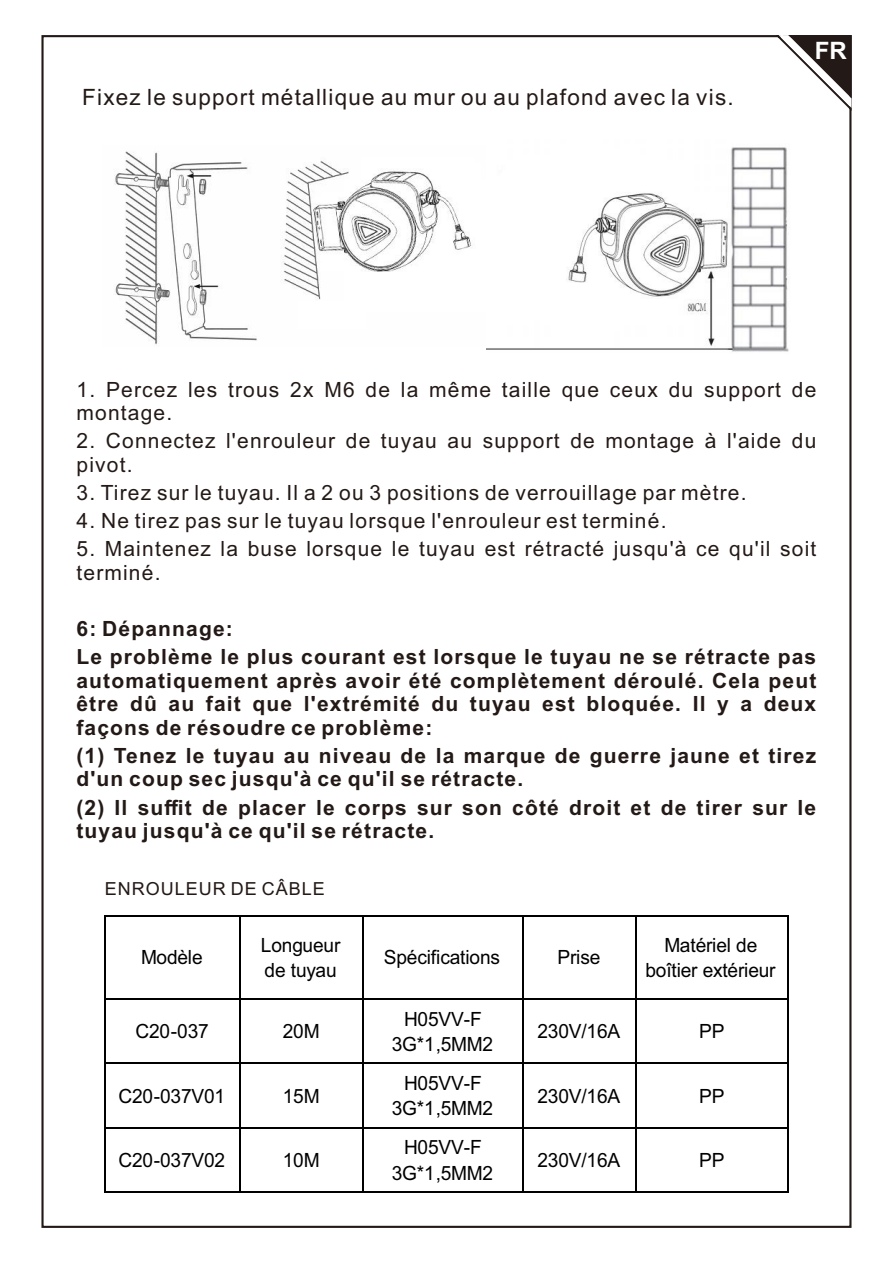
<style>
.page{position:relative;width:893px;height:1263px;background:#fff}
.page>*{position:absolute;margin:0;border:0;box-sizing:border-box;transform-origin:0 0}
.t1{font:700 24px "Arial";color:#fff}
.t2{font:22.5px "Arial";letter-spacing:.055em;color:#231916}
.t3{font:700 21px/23.4px "Arial";letter-spacing:.055em;color:#231916}
.t4{font:21px/23.4px "Arial";letter-spacing:.055em;color:#231916}
.t5{font:19.65px/25.5px "Arial";letter-spacing:-.01em;color:#000;text-align:center}
.t6{font:18px "Arial";letter-spacing:.055em;color:#231916}
</style>
<div class="page">
<img style="left:114px;top:151px;width:358px;height:194px">
<img style="left:486px;top:147px;width:303px;height:205px">
<svg style="left:768px;top:35px;width:84px;height:83px"></svg>
<hr style="left:106px;top:915px;width:133px;height:1px;background:#000">
<hr style="left:241px;top:915px;width:121px;height:1px;background:#000">
<hr style="left:364px;top:915px;width:158px;height:1px;background:#000">
<hr style="left:524px;top:915px;width:111px;height:1px;background:#000">
<hr style="left:637px;top:915px;width:150px;height:1px;background:#000">
<hr style="left:104px;top:916px;width:2px;height:82px;background:#000">
<hr style="left:239px;top:916px;width:2px;height:82px;background:#000">
<hr style="left:362px;top:916px;width:2px;height:82px;background:#000">
<hr style="left:522px;top:916px;width:2px;height:82px;background:#000">
<hr style="left:635px;top:916px;width:2px;height:82px;background:#000">
<hr style="left:787px;top:916px;width:2px;height:82px;background:#000">
<hr style="left:106px;top:998px;width:133px;height:2px;background:#000">
<hr style="left:241px;top:998px;width:121px;height:2px;background:#000">
<hr style="left:364px;top:998px;width:158px;height:2px;background:#000">
<hr style="left:524px;top:998px;width:111px;height:2px;background:#000">
<hr style="left:637px;top:998px;width:150px;height:2px;background:#000">
<hr style="left:104px;top:1000px;width:2px;height:62px;background:#000">
<hr style="left:239px;top:1000px;width:2px;height:62px;background:#000">
<hr style="left:362px;top:1000px;width:2px;height:62px;background:#000">
<hr style="left:522px;top:1000px;width:2px;height:62px;background:#000">
<hr style="left:635px;top:1000px;width:2px;height:62px;background:#000">
<hr style="left:787px;top:1000px;width:2px;height:62px;background:#000">
<hr style="left:106px;top:1062px;width:133px;height:2px;background:#000">
<hr style="left:241px;top:1062px;width:121px;height:2px;background:#000">
<hr style="left:364px;top:1062px;width:158px;height:2px;background:#000">
<hr style="left:524px;top:1062px;width:111px;height:2px;background:#000">
<hr style="left:637px;top:1062px;width:150px;height:2px;background:#000">
<hr style="left:104px;top:1064px;width:2px;height:63px;background:#000">
<hr style="left:239px;top:1064px;width:2px;height:63px;background:#000">
<hr style="left:362px;top:1064px;width:2px;height:63px;background:#000">
<hr style="left:522px;top:1064px;width:2px;height:63px;background:#000">
<hr style="left:635px;top:1064px;width:2px;height:63px;background:#000">
<hr style="left:787px;top:1064px;width:2px;height:63px;background:#000">
<hr style="left:106px;top:1127px;width:133px;height:1px;background:#000">
<hr style="left:241px;top:1127px;width:121px;height:1px;background:#000">
<hr style="left:364px;top:1127px;width:158px;height:1px;background:#000">
<hr style="left:524px;top:1127px;width:111px;height:1px;background:#000">
<hr style="left:637px;top:1127px;width:150px;height:1px;background:#000">
<hr style="left:104px;top:1128px;width:2px;height:63px;background:#000">
<hr style="left:106px;top:1191px;width:133px;height:2px;background:#000">
<hr style="left:239px;top:1128px;width:2px;height:63px;background:#000">
<hr style="left:241px;top:1191px;width:121px;height:2px;background:#000">
<hr style="left:362px;top:1128px;width:2px;height:63px;background:#000">
<hr style="left:364px;top:1191px;width:158px;height:2px;background:#000">
<hr style="left:522px;top:1128px;width:2px;height:63px;background:#000">
<hr style="left:524px;top:1191px;width:111px;height:2px;background:#000">
<hr style="left:635px;top:1128px;width:2px;height:63px;background:#000">
<hr style="left:637px;top:1191px;width:150px;height:2px;background:#000">
<hr style="left:787px;top:1128px;width:2px;height:63px;background:#000">
<p class="t2" style="left:82px;top:89px;width:653px">Fixez le support métallique au mur ou au plafond avec la vis.</p>
<p class="t1" style="left:815px;top:42px;width:33px">FR</p>
<p class="t4" style="left:77px;top:380px;width:741px">1. Percez les trous 2x M6 de la même taille que ceux du support de montage.</p>
<p class="t4" style="left:77px;top:431px;width:741px">2. Connectez l'enrouleur de tuyau au support de montage à l'aide du pivot.</p>
<p class="t4" style="left:77px;top:483px;width:671px">3. Tirez sur le tuyau. Il a 2 ou 3 positions de verrouillage par mètre.</p>
<p class="t4" style="left:77px;top:511px;width:591px">4. Ne tirez pas sur le tuyau lorsque l'enrouleur est terminé.</p>
<p class="t4" style="left:76px;top:539px;width:741px">5. Maintenez la buse lorsque le tuyau est rétracté jusqu'à ce qu'il soit terminé.</p>
<p class="t3" style="left:76px;top:617px;width:741px;line-height:28.2px">6: Dépannage:<br>Le problème le plus courant est lorsque le tuyau ne se rétracte pas</p>
<p class="t3" style="left:76px;top:671px;width:741px;text-align:justify">automatiquement après avoir été complètement déroulé. Cela peut être dû au fait que l'extrémité du tuyau est bloquée. Il y a deux façons de résoudre ce problème:</p>
<p class="t3" style="left:76px;top:746px;width:741px">(1) Tenez le tuyau au niveau de la marque de guerre jaune et tirez d'un coup sec jusqu'à ce qu'il se rétracte.</p>
<p class="t3" style="left:76px;top:797px;width:741px">(2) Il suffit de placer le corps sur son côté droit et de tirer sur le tuyau jusqu'à ce qu'il se rétracte.</p>
<p class="t6" style="left:105px;top:882px;width:222px">ENROULEUR DE CÂBLE</p>
<p class="t5" style="left:141px;top:947px;width:63px">Modèle</p>
<p class="t5" style="left:261px;top:934px;width:81px;text-align:left">Longueur de tuyau</p>
<p class="t5" style="left:384px;top:947px;width:118px">Spécifications</p>
<p class="t5" style="left:557px;top:947px;width:44px">Prise</p>
<p class="t5" style="left:645px;top:934px;width:132px">Matériel de boîtier extérieur</p>
<p class="t5" style="left:136px;top:1020px;width:75px">C20-037</p>
<p class="t5" style="left:283px;top:1020px;width:38px">20M</p>
<p class="t5" style="left:392px;top:1008px;width:103px">H05VV-F<br>3G*1,5MM2</p>
<p class="t5" style="left:537px;top:1020px;width:84px">230V/16A</p>
<p class="t5" style="left:699px;top:1020px;width:27px">PP</p>
<p class="t5" style="left:119px;top:1085px;width:108px">C20-037V01</p>
<p class="t5" style="left:283px;top:1085px;width:38px">15M</p>
<p class="t5" style="left:392px;top:1072px;width:103px">H05VV-F<br>3G*1,5MM2</p>
<p class="t5" style="left:537px;top:1085px;width:84px">230V/16A</p>
<p class="t5" style="left:699px;top:1085px;width:27px">PP</p>
<p class="t5" style="left:119px;top:1149px;width:108px">C20-037V02</p>
<p class="t5" style="left:283px;top:1149px;width:38px">10M</p>
<p class="t5" style="left:392px;top:1136px;width:103px">H05VV-F<br>3G*1,5MM2</p>
<p class="t5" style="left:537px;top:1149px;width:84px">230V/16A</p>
<p class="t5" style="left:699px;top:1149px;width:27px">PP</p>
</div>
